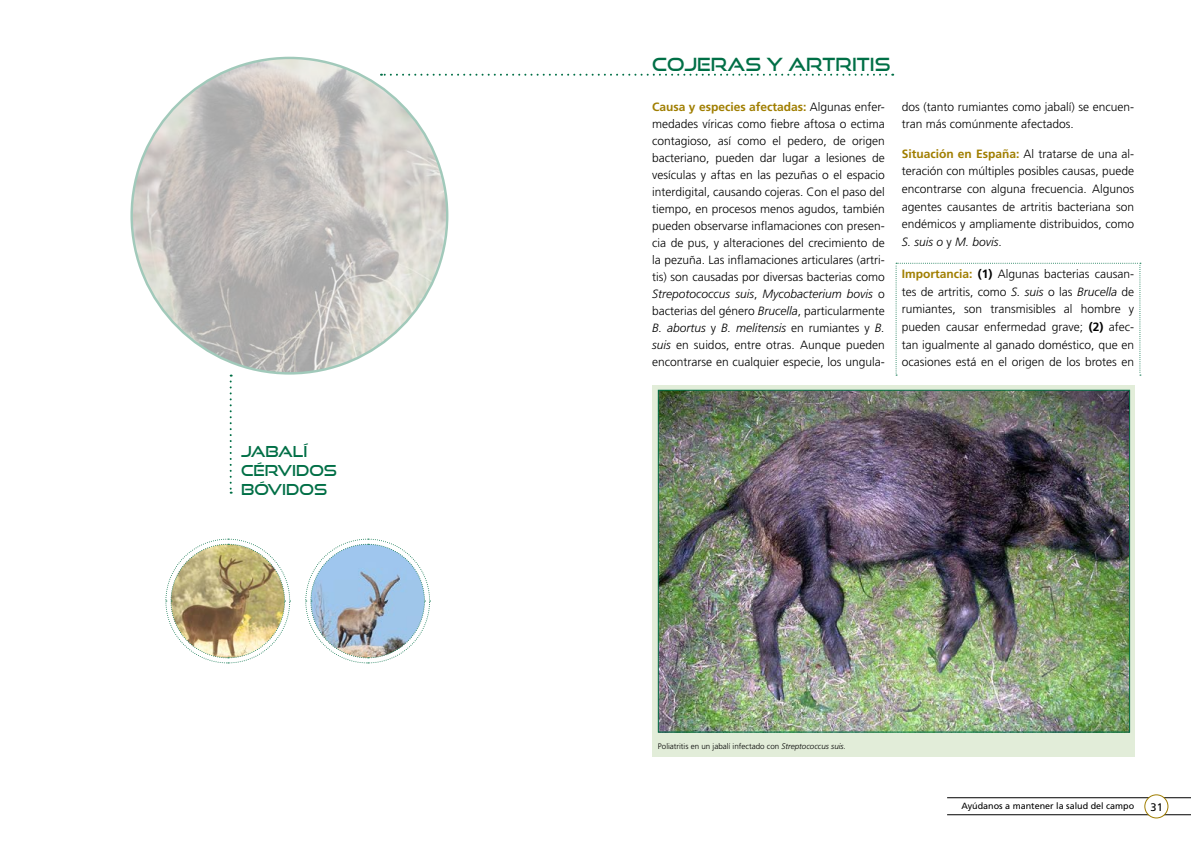
<style>
.page{position:relative;width:1191px;height:842px;background:#fff}
.page>*{position:absolute;margin:0;border:0;box-sizing:border-box;transform-origin:0 0}
.t1{font:18px "Good Times Rg";color:#006f46}
.t2{font:15px/19px "Good Times Rg";color:#006f46}
.t3{font:300 12px/17px "Frutiger LT Std";color:#000;text-align:justify}
.t4{font:11px "Frutiger LT Std";color:#000}
.t5{font:9px "Frutiger LT Std";color:#000}
.t6{font:300 8px "Frutiger LT Std";color:#000}
.s1{font-weight:700;color:#a07e00}
.s2{font-style:italic}
.s3{font-weight:700}
</style>
<div class="page">
<hr style="left:947px;top:814px;width:244px;height:1px;background:#000">
<hr style="left:947px;top:797px;width:244px;height:1px;background:#000">
<div style="left:1144px;top:795px;width:24px;height:23px;background:#fff;border-radius:50%"></div>
<div style="left:1144px;top:794px;width:24px;height:24px;border:1px solid #a07e00;border-radius:50%"></div>
<img style="left:132px;top:58px;width:315px;height:315px;border-radius:158px">
<svg style="left:381px;top:74px;width:505px;height:2px"></svg>
<svg style="left:230px;top:375px;width:2px;height:119px"></svg>
<svg style="left:895px;top:263px;width:246px;height:113px"></svg>
<svg style="left:652px;top:385px;width:482px;height:352px;background:#cadec8"></svg>
<div style="left:652px;top:737px;width:482px;height:20px;background:#e2edd9"></div>
<img style="left:660px;top:392px;width:467px;height:338px">
<div style="left:658px;top:390px;width:471px;height:342px;border:1px solid #006f46"></div>
<img style="left:165px;top:538px;width:126px;height:126px">
<img style="left:305px;top:538px;width:125px;height:126px">
<p class="t2" style="left:241px;top:442px;width:98px">JABALÍ<br>CÉRVIDOS<br>BÓVIDOS</p>
<h1 class="t1" style="left:652px;top:54px;width:240px">COJERAS Y ARTRITIS</h1>
<p class="t3" style="left:652px;top:98px;width:234px"><span class="s1">Causa y especies afectadas:</span> Algunas enfer&shy;medades víricas como fiebre aftosa o ectima contagioso, así como el pedero, de origen bacteriano, pueden dar lugar a lesiones de vesículas y aftas en las pezuñas o el espacio interdigital, causando cojeras. Con el paso del tiempo, en procesos menos agudos, también pueden observarse inflamaciones con presen&shy;cia de pus, y alteraciones del crecimiento de la pezuña. Las inflamaciones articulares (artri&shy;tis) son causadas por diversas bacterias como <span class="s2">Strepotococcus suis</span>, <span class="s2">Mycobacterium bovis</span> o bacterias del género <span class="s2">Brucella</span>, particularmente <span class="s2">B. abortus</span> y <span class="s2">B. melitensis</span> en rumiantes y <span class="s2">B. suis</span> en suidos, entre otras. Aunque pueden encontrarse en cualquier especie, los ungula-</p>
<p class="t3" style="left:901px;top:98px;width:234px;line-height:17.7px">dos (tanto rumiantes como jabalí) se encuen&shy;tran más comúnmente afectados.</p>
<p class="t3" style="left:901px;top:145px;width:234px;line-height:17.7px"><span class="s1">Situación en España:</span> Al tratarse de una al&shy;teración con múltiples posibles causas, puede encontrarse con alguna frecuencia. Algunos agentes causantes de artritis bacteriana son endémicos y ampliamente distribuidos, como <span class="s2">S. suis o</span> y <span class="s2">M. bovis</span>.</p>
<p class="t3" style="left:901px;top:265px;width:234px;line-height:17.7px"><span class="s1">Importancia:</span> <span class="s3">(1)</span> Algunas bacterias causan&shy;tes de artritis, como <span class="s2">S. suis</span> o las <span class="s2">Brucella</span> de rumiantes, son transmisibles al hombre y pueden causar enfermedad grave; <span class="s3">(2)</span> afec&shy;tan igualmente al ganado doméstico, que en ocasiones está en el origen de los brotes en</p>
<p class="t6" style="left:658px;top:741px;width:190px">Poliatritis en un jabalí infectado con <span class="s2">Streptococcus suis.</span></p>
<p class="t5" style="left:961px;top:801px;width:174px">Ayúdanos a mantener la salud del campo</p>
<p class="t4" style="left:1150px;top:800px;width:14px">31</p>
</div>
